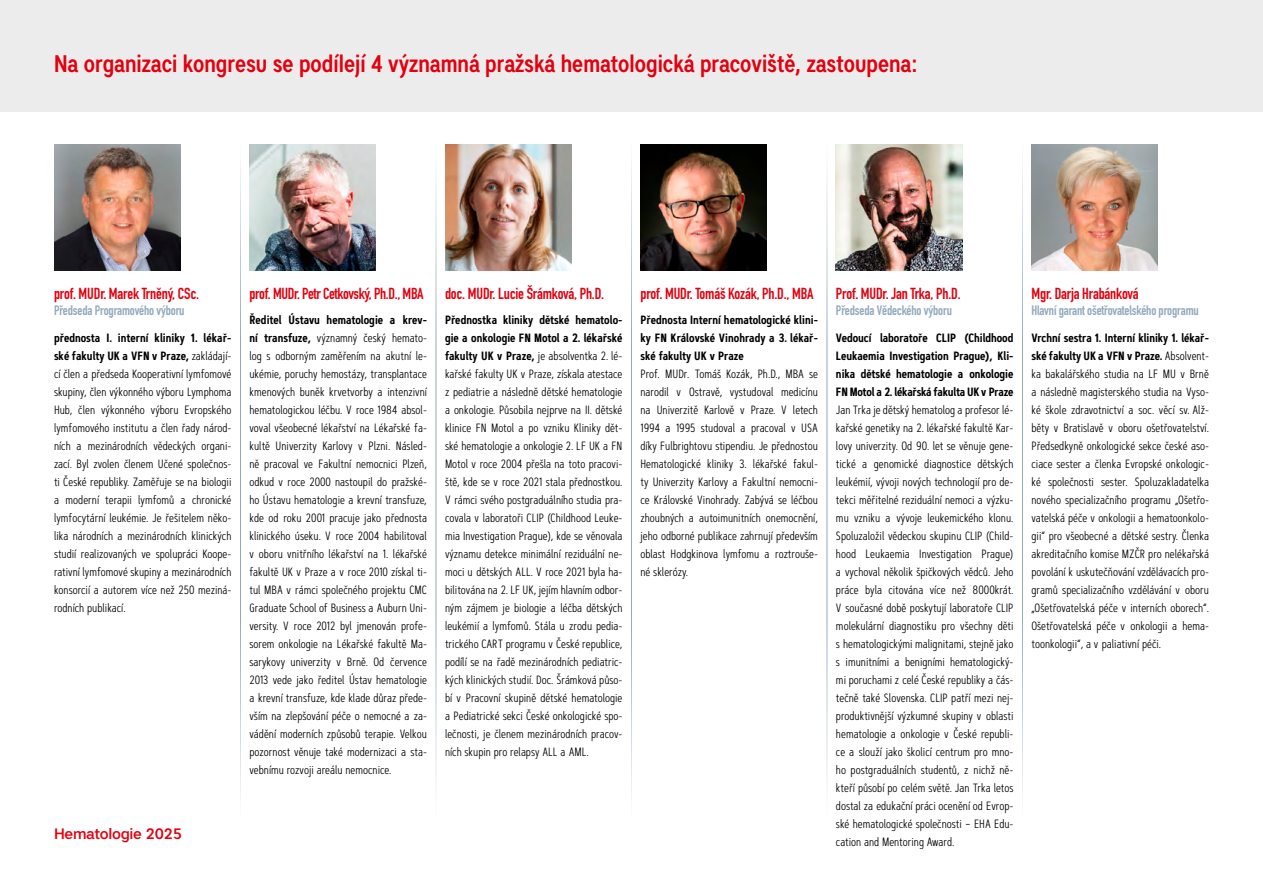
<style>
.page{position:relative;width:1263px;height:893px;background:#fff}
.page>*{position:absolute;margin:0;border:0;box-sizing:border-box;transform-origin:0 0}
.t1{font:500 condensed 24px "Artico";color:#e3000f}
.t2{font:700 15.75px "DIN Condensed";letter-spacing:-.01em;color:#e3000f}
.t3{font:500 15.15px "Artico";letter-spacing:-.02em;color:#e3000f}
.t4{font:700 13.5px "DIN Condensed";letter-spacing:-.01em;color:#91a9bd}
.t5{font:300 12px/18px "Artegra Sans Condensed";color:#000;text-align:justify}
.t6{font:600 12px/18px "Artegra Sans Condensed";letter-spacing:-.005em;color:#000;text-align:justify}
.s1{font-weight:600}
</style>
<div class="page">
<div style="left:0;top:0;width:1263px;height:112px;background:#ececed"></div>
<img style="left:54px;top:144px;width:126px;height:126px">
<img style="left:249px;top:144px;width:126px;height:126px">
<img style="left:445px;top:144px;width:126px;height:126px">
<img style="left:640px;top:144px;width:126px;height:126px">
<img style="left:836px;top:144px;width:126px;height:126px">
<img style="left:1031px;top:144px;width:126px;height:126px">
<hr style="left:240px;top:144px;width:1px;height:677px;background:#91a9bd">
<hr style="left:436px;top:144px;width:1px;height:677px;background:#91a9bd">
<hr style="left:631px;top:144px;width:1px;height:677px;background:#91a9bd">
<hr style="left:827px;top:144px;width:1px;height:677px;background:#91a9bd">
<hr style="left:1022px;top:144px;width:1px;height:677px;background:#91a9bd">
<h1 class="t1" style="left:54px;top:48px;width:865px">Na organizaci kongresu se podílejí 4 významná pražská hematologická pracoviště, zastoupena:</h1>
<h2 class="t2" style="left:54px;top:283px;width:146px">prof. MUDr. Marek Trněný, CSc.</h2>
<p class="t4" style="left:54px;top:302px;width:132px">Předseda Programového výboru</p>
<p class="t5" style="left:54px;top:329px;width:179px"><span class="s1">přednosta I. interní kliniky 1. lékař&shy;ské fakulty UK a VFN v Praze,</span> zakládají&shy;cí člen a předseda Kooperativní lymfomové skupiny, člen výkonného výboru Lymphoma Hub, člen výkonného výboru Evropského lymfomového institutu a člen řady národ&shy;ních a mezinárodních vědeckých organi&shy;zací. Byl zvolen členem Učené společnos&shy;ti České republiky. Zaměřuje se na biologii a moderní terapii lymfomů a chronické lymfocytární leukémie. Je řešitelem něko&shy;lika národních a mezinárodních klinických studií realizovaných ve spolupráci Koope&shy;rativní lymfomové skupiny a mezinárodních konsorcií a autorem více než 250 meziná&shy;rodních publikací.</p>
<h2 class="t2" style="left:249px;top:283px;width:176px">prof. MUDr. Petr Cetkovský, Ph.D., MBA</h2>
<p class="t5" style="left:249px;top:311px;width:179px"><span class="s1">Ředitel Ústavu hematologie a krev&shy;ní transfuze,</span> významný český hemato&shy;log s odborným zaměřením na akutní le&shy;ukémie, poruchy hemostázy, transplantace kmenových buněk krvetvorby a intenzivní hematologickou léčbu. V roce 1984 absol&shy;voval všeobecné lékařství na Lékařské fa&shy;kultě Univerzity Karlovy v Plzni. Násled&shy;ně pracoval ve Fakultní nemocnici Plzeň, odkud v roce 2000 nastoupil do pražské&shy;ho Ústavu hematologie a krevní transfuze, kde od roku 2001 pracuje jako přednosta klinického úseku. V roce 2004 habilitoval v oboru vnitřního lékařství na 1. lékařské fakultě UK v Praze a v roce 2010 získal ti&shy;tul MBA v rámci společného projektu CMC Graduate School of Business a Auburn Uni&shy;versity. V roce 2012 byl jmenován profe&shy;sorem onkologie na Lékařské fakultě Ma&shy;sarykovy univerzity v Brně. Od července 2013 vede jako ředitel Ústav hematologie a krevní transfuze, kde klade důraz přede&shy;vším na zlepšování péče o nemocné a za&shy;vádění moderních způsobů terapie. Velkou pozornost věnuje také modernizaci a sta&shy;vebnímu rozvoji areálu nemocnice.</p>
<h2 class="t2" style="left:445px;top:283px;width:161px">doc. MUDr. Lucie Šrámková, Ph.D.</h2>
<p class="t5" style="left:445px;top:311px;width:179px"><span class="s1">Přednostka kliniky dětské hematolo&shy;gie a onkologie FN Motol a 2. lékařské fakulty UK v Praze,</span> je absolventka 2. lé&shy;kařské fakulty UK v Praze, získala atestace z pediatrie a následně dětské hematologie a onkologie. Působila nejprve na II. dětské klinice FN Motol a po vzniku Kliniky dět&shy;ské hematologie a onkologie 2. LF UK a FN Motol v roce 2004 přešla na toto pracovi&shy;ště, kde se v roce 2021 stala přednostkou.<br>V rámci svého postgraduálního studia pra&shy;covala v laboratoři CLIP (Childhood Leuke&shy;mia Investigation Prague), kde se věnovala významu detekce minimální reziduální ne&shy;moci u dětských ALL. V roce 2021 byla ha&shy;bilitována na 2. LF UK, jejím hlavním odbor&shy;ným zájmem je biologie a léčba dětských leukémií a lymfomů. Stála u zrodu pedia&shy;trického CART programu v České republice, podílí se na řadě mezinárodních pediatric&shy;kých klinických studií. Doc. Šrámková půso&shy;bí v Pracovní skupině dětské hematologie a Pediatrické sekci České onkologické spo&shy;lečnosti, je členem mezinárodních pracov&shy;ních skupin pro relapsy ALL a AML.</p>
<h2 class="t2" style="left:640px;top:283px;width:174px">prof. MUDr. Tomáš Kozák, Ph.D., MBA</h2>
<p class="t6" style="left:640px;top:311px;width:179px">Přednosta Interní hematologické klini&shy;ky FN Královské Vinohrady a 3. lékař&shy;ské fakulty UK v Praze</p>
<p class="t5" style="left:640px;top:365px;width:179px">Prof. MUDr. Tomáš Kozák, Ph.D., MBA se narodil v Ostravě, vystudoval medicínu na Univerzitě Karlově v Praze. V letech 1994 a 1995 studoval a pracoval v USA díky Fulbrightovu stipendiu. Je přednostou Hematologické kliniky 3. lékařské fakul&shy;ty Univerzity Karlovy a Fakultní nemocni&shy;ce Královské Vinohrady. Zabývá se léčbou zhoubných a autoimunitních onemocnění, jeho odborné publikace zahrnují především oblast Hodgkinova lymfomu a roztrouše&shy;né sklerózy.</p>
<p class="t3" style="left:54px;top:824px;width:130px">Hematologie 2025</p>
<h2 class="t2" style="left:836px;top:283px;width:126px">Prof. MUDr. Jan Trka, Ph.D.</h2>
<p class="t4" style="left:836px;top:302px;width:117px">Předseda Vědeckého výboru</p>
<p class="t6" style="left:836px;top:329px;width:179px">Vedoucí laboratoře CLIP (Childhood Leukaemia Investigation Prague), Kli&shy;nika dětské hematologie a onkologie FN Motol a 2. lékařská fakulta UK v Praze</p>
<p class="t5" style="left:836px;top:401px;width:179px">Jan Trka je dětský hematolog a profesor lé&shy;kařské genetiky na 2. lékařské fakultě Kar&shy;lovy univerzity. Od 90. let se věnuje gene&shy;tické a genomické diagnostice dětských leukémií, vývoji nových technologií pro de&shy;tekci měřitelné reziduální nemoci a výzku&shy;mu vzniku a vývoje leukemického klonu.<br>Spoluzaložil vědeckou skupinu CLIP (Child&shy;hood Leukaemia Investigation Prague) a vychoval několik špičkových vědců. Jeho práce byla citována více než 8000krát.<br>V současné době poskytují laboratoře CLIP molekulární diagnostiku pro všechny děti s hematologickými malignitami, stejně jako s imunitními a benigními hematologický&shy;mi poruchami z celé České republiky a čás&shy;tečně také Slovenska. CLIP patří mezi nej&shy;produktivnější výzkumné skupiny v oblasti hematologie a onkologie v České republi&shy;ce a slouží jako školicí centrum pro mno&shy;ho postgraduálních studentů, z nichž ně&shy;kteří působí po celém světě. Jan Trka letos dostal za edukační práci ocenění od Evrop&shy;ské hematologické společnosti – EHA Edu&shy;cation and Mentoring Award.</p>
<h2 class="t2" style="left:1031px;top:283px;width:109px">Mgr. Darja Hrabánková</h2>
<p class="t4" style="left:1031px;top:302px;width:169px">Hlavní garant ošetřovatelského programu</p>
<p class="t5" style="left:1031px;top:329px;width:179px"><span class="s1">Vrchní sestra 1. Interní kliniky 1. lékař&shy;ské fakulty UK a VFN v Praze.</span> Absolvent&shy;ka bakalářského studia na LF MU v Brně a následně magisterského studia na Vyso&shy;ké škole zdravotnictví a soc. věcí sv. Alž&shy;běty v Bratislavě v oboru ošetřovatelství.<br>Předsedkyně onkologické sekce české aso&shy;ciace sester a členka Evropské onkologic&shy;ké společnosti sester. Spoluzakladatelka nového specializačního programu „Ošetřo&shy;vatelská péče v onkologii a hematoonkolo&shy;gii“ pro všeobecné a dětské sestry. Členka akreditačního komise MZČR pro nelékařská povolání k uskutečňování vzdělávacích pro&shy;gramů specializačního vzdělávání v oboru „Ošetřovatelská péče v interních oborech“.<br>Ošetřovatelská péče v onkologii a hema&shy;toonkologii“, a v paliativní péči.</p>
</div>
